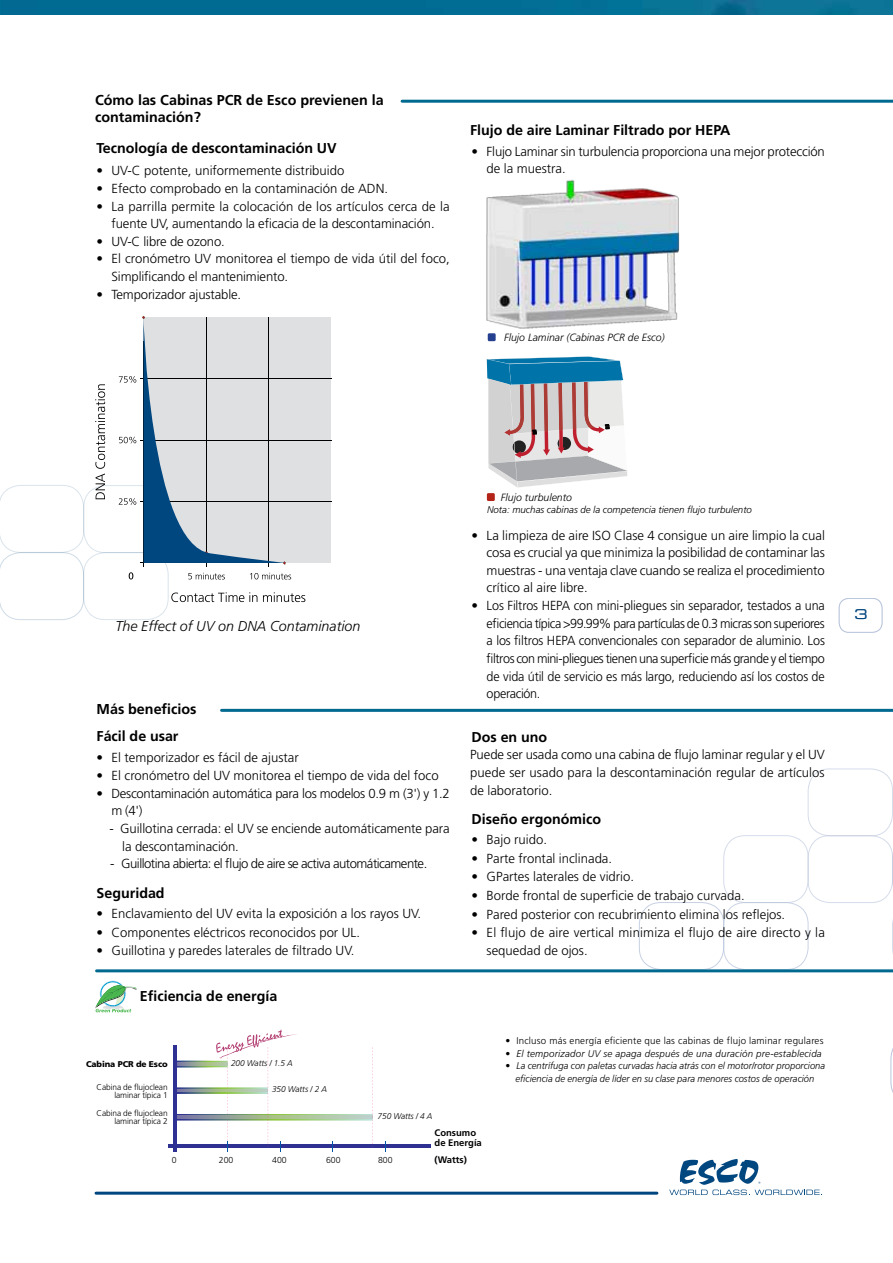
<style>
.page{position:relative;width:893px;height:1263px;background:#fff}
.page>*{position:absolute;margin:0;border:0;box-sizing:border-box;transform-origin:0 0}
.t1{font:700 14.4px/16.5px "Frutiger LT Std";color:#000}
.t2{font:700 14.25px "Frutiger LT Std";color:#000}
.t3{font:italic 300 14.25px "Frutiger LT Std";color:#000}
.t4{font:13.5px "Eurostile LT Std Ex 2";color:#00467f}
.t5{font:300 13.2px/17.7px "Frutiger LT Std";color:#000}
.t6{font:300 13.2px/17.7px "Frutiger LT Std";letter-spacing:-.025em;color:#000}
.t7{font:300 13.2px "Frutiger LT Std";letter-spacing:-.04em;color:#000}
.t8{font:italic 300 10.5px "Frutiger LT Std";color:#000}
.t9{font:italic 300 9.75px/12.8px "Frutiger LT Std";letter-spacing:.005em;color:#000;text-align:center;scale:.96 1}
.t10{font:italic 300 9.75px "Frutiger LT Std";letter-spacing:.005em;color:#000}
.t11{font:300 9.75px "Frutiger LT Std";letter-spacing:.02em;color:#000}
.t12{font:700 9.45px/10.4px "Frutiger LT Std";color:#000}
.t13{font:300 8.7px "Frutiger LT Std";color:#000}
.t14{font:300 8.4px/8.6px "Frutiger LT Std";letter-spacing:-.01em;color:#000;text-align:right}
.t15{font:italic 300 8.4px "Frutiger LT Std";letter-spacing:-.01em;color:#000}
.t16{font:900 8.4px "Frutiger LT Std";letter-spacing:-.01em;color:#000}
.s1{font-style:normal}
</style>
<div class="page">
<svg style="left:669px;top:1159px;width:153px;height:36px"></svg>
<hr style="left:96px;top:1192px;width:561px;height:3px;background:#00467f">
<img style="left:0;top:0;width:893px;height:15px">
<div style="left:839px;top:598px;width:43px;height:34px;border:1px solid #9dafce;border-radius:10px"></div>
<div style="left:83px;top:418px;width:86px;height:68px;border:1px solid #fff;border-radius:22px"></div>
<div style="left:83px;top:552px;width:86px;height:68px;border:1px solid #00467f;border-radius:22px"></div>
<svg style="left:0;top:435px;width:84px;height:185px"></svg>
<div style="left:83px;top:485px;width:86px;height:68px;border:1px solid #00467f;border-radius:22px"></div>
<svg style="left:890px;top:1048px;width:3px;height:45px"></svg>
<div style="left:639px;top:902px;width:85px;height:68px;border:1px solid #b9c5dc;border-radius:22px"></div>
<div style="left:723px;top:902px;width:85px;height:68px;border:1px solid #b9c5dc;border-radius:22px"></div>
<svg style="left:892px;top:851px;width:1px;height:103px"></svg>
<div style="left:723px;top:835px;width:85px;height:68px;border:1px solid #b9c5dc;border-radius:22px"></div>
<div style="left:808px;top:768px;width:85px;height:68px;border:1px solid #b9c5dc;border-radius:22px"></div>
<div style="left:808px;top:835px;width:85px;height:68px;border:1px solid #b9c5dc;border-radius:22px"></div>
<div style="left:144px;top:317px;width:187px;height:246px;background:#dfe0e2"></div>
<hr style="left:144px;top:341px;width:1px;height:225px;background:#000">
<hr style="left:206px;top:317px;width:1px;height:249px;background:#000">
<hr style="left:269px;top:317px;width:1px;height:249px;background:#000">
<hr style="left:140px;top:563px;width:137px;height:1px;background:#000">
<hr style="left:140px;top:440px;width:192px;height:1px;background:#000">
<hr style="left:140px;top:379px;width:192px;height:1px;background:#000">
<hr style="left:140px;top:501px;width:192px;height:1px;background:#000">
<svg style="left:188px;top:573px;width:37px;height:6px"></svg>
<svg style="left:129px;top:572px;width:4px;height:7px"></svg>
<svg style="left:250px;top:573px;width:41px;height:6px"></svg>
<svg style="left:119px;top:376px;width:17px;height:7px"></svg>
<svg style="left:119px;top:437px;width:17px;height:6px"></svg>
<svg style="left:119px;top:498px;width:17px;height:7px"></svg>
<svg style="left:171px;top:592px;width:86px;height:10px"></svg>
<svg style="left:263px;top:592px;width:42px;height:10px"></svg>
<svg style="left:142px;top:316px;width:144px;height:248px"></svg>
<svg style="left:95px;top:981px;width:42px;height:31px"></svg>
<hr style="left:173px;top:1045px;width:4px;height:107px;background:#2e3092">
<hr style="left:169px;top:1144px;width:262px;height:3px;background:#2e3092">
<svg style="left:177px;top:1029px;width:196px;height:122px"></svg>
<div style="left:487px;top:493px;width:8px;height:8px;background:#b32317;border-radius:2px"></div>
<div style="left:488px;top:333px;width:8px;height:8px;background:#25408f;border-radius:2px"></div>
<hr style="left:97px;top:969px;width:796px;height:3px;background:#006990">
<hr style="left:222px;top:709px;width:671px;height:3px;background:#006990">
<hr style="left:402px;top:100px;width:491px;height:3px;background:#006990">
<img style="left:486px;top:179px;width:194px;height:150px">
<svg style="left:95px;top:384px;width:10px;height:115px"></svg>
<svg style="left:487px;top:356px;width:141px;height:132px"></svg>
<p class="t1" style="left:95px;top:92px;width:290px">Cómo las Cabinas PCR de Esco previenen la contaminación?</p>
<p class="t2" style="left:97px;top:140px;width:242px">Tecnología de descontaminación UV</p>
<p class="t5" style="left:97px;top:162px;width:249px">• UV-C potente, uniformemente distribuido</p>
<p class="t5" style="left:97px;top:180px;width:293px">• Efecto comprobado en la contaminación de ADN.</p>
<p class="t5" style="left:97px;top:197px;width:355px;text-align:center">• La parrilla permite la colocación de los artículos cerca de la fuente UV, aumentando la eficacia de la descontaminación.</p>
<p class="t5" style="left:97px;top:233px;width:130px">• UV-C libre de ozono.</p>
<p class="t5" style="left:112px;top:250px;width:340px;text-indent:-15px">• El cronómetro UV monitorea el tiempo de vida útil del foco,<br>Simplificando el mantenimiento.</p>
<p class="t5" style="left:97px;top:285px;width:146px">• Temporizador ajustable.</p>
<p class="t2" style="left:470px;top:122px;width:262px">Flujo de aire Laminar Filtrado por HEPA</p>
<p class="t5" style="left:487px;top:142px;width:340px;text-indent:-15px">• Flujo Laminar sin turbulencia proporciona una mejor protección de la muestra.</p>
<p class="t8" style="left:504px;top:331px;width:162px">Flujo Laminar (Cabinas PCR de Esco)</p>
<p class="t3" style="left:115px;top:618px;width:247px">The Effect of UV on DNA Contamination</p>
<p class="t1" style="left:97px;top:701px;width:102px">Más beneficios</p>
<p class="t2" style="left:97px;top:728px;width:83px">Fácil de usar</p>
<p class="t5" style="left:97px;top:748px;width:204px">• El temporizador es fácil de ajustar</p>
<p class="t5" style="left:97px;top:767px;width:344px">• El cronómetro del UV monitorea el tiempo de vida del foco</p>
<p class="t6" style="left:112px;top:785px;width:340px;text-indent:-15px">• Descontaminación automática para los modelos 0.9 m (3') y 1.2 m (4')</p>
<p class="t5" style="left:122px;top:820px;width:329px;text-indent:-13px">- Guillotina cerrada: el UV se enciende automáticamente para la descontaminación.</p>
<p class="t7" style="left:110px;top:856px;width:319px">- Guillotina abierta: el flujo de aire se activa automáticamente.</p>
<p class="t2" style="left:97px;top:884px;width:70px">Seguridad</p>
<p class="t5" style="left:97px;top:905px;width:326px">• Enclavamiento del UV evita la exposición a los rayos UV.</p>
<p class="t5" style="left:97px;top:923px;width:265px">• Componentes eléctricos reconocidos por UL.</p>
<p class="t5" style="left:97px;top:942px;width:259px">• Guillotina y paredes laterales de filtrado UV.</p>
<p class="t2" style="left:140px;top:987px;width:139px">Eficiencia de energía</p>
<p class="t16" style="left:86px;top:1059px;width:83px">Cabina PCR de Esco</p>
<p class="t15" style="left:231px;top:1059px;width:63px">200 Watts / 1.5 A</p>
<p class="t14" style="left:97px;top:1082px;width:73px">Cabina de flujoclean laminar típica 1</p>
<p class="t14" style="left:97px;top:1108px;width:73px">Cabina de flujoclean laminar típica 2</p>
<p class="t15" style="left:272px;top:1085px;width:56px">350 Watts / 2 A</p>
<p class="t15" style="left:378px;top:1112px;width:56px">750 Watts / 4 A</p>
<p class="t8" style="left:501px;top:491px;width:73px">Flujo turbulento</p>
<p class="t10" style="left:487px;top:504px;width:266px">Nota: muchas cabinas de la competencia tienen flujo turbulento</p>
<p class="t5" style="left:487px;top:526px;width:340px;text-align:justify;text-indent:-15px">• La limpieza de aire ISO Clase 4 consigue un aire limpio la cual cosa es crucial ya que minimiza la posibilidad de contaminar las muestras - una ventaja clave cuando se realiza el procedimiento crítico al aire libre.</p>
<p class="t5" style="left:487px;top:597px;width:340px;text-align:justify;text-indent:-15px">• Los Filtros HEPA con mini-pliegues sin separador, testados a una eficiencia típica &gt;99.99% para partículas de 0.3 micras son superiores a los filtros HEPA convencionales con separador de aluminio. Los filtros con mini-pliegues tienen una superficie más grande y el tiempo de vida útil de servicio es más largo, reduciendo así los costos de operación.</p>
<p class="t2" style="left:472px;top:728px;width:77px">Dos en uno</p>
<p class="t5" style="left:470px;top:746px;width:356px;text-align:justify">Puede ser usada como una cabina de flujo laminar regular y el UV puede ser usado para la descontaminación regular de artículos de laboratorio.</p>
<p class="t2" style="left:472px;top:810px;width:131px">Diseño ergonómico</p>
<p class="t5" style="left:472px;top:831px;width:77px">• Bajo ruido.</p>
<p class="t5" style="left:472px;top:850px;width:142px">• Parte frontal inclinada.</p>
<p class="t5" style="left:472px;top:868px;width:164px">• GPartes laterales de vidrio.</p>
<p class="t5" style="left:472px;top:887px;width:275px">• Borde frontal de superficie de trabajo curvada.</p>
<p class="t5" style="left:472px;top:905px;width:315px">• Pared posterior con recubrimiento elimina los reflejos.</p>
<p class="t5" style="left:487px;top:924px;width:340px;text-indent:-15px">• El flujo de aire vertical minimiza el flujo de aire directo y la sequedad de ojos.</p>
<p class="t11" style="left:505px;top:1035px;width:319px">• Incluso más energía eficiente que las cabinas de flujo laminar regulares</p>
<p class="t10" style="left:505px;top:1048px;width:318px"><span class="s1">•</span> El temporizador UV se apaga después de una duración pre-establecida</p>
<p class="t9" style="left:505px;top:1060px;width:334px"><span class="s1">•</span> La centrífuga con paletas curvadas hacia atrás con el motor/rotor proporciona eficiencia de energía de líder en su clase para menores costos de operación</p>
<p class="t13" style="left:172px;top:1155px;width:6px">0</p>
<p class="t13" style="left:219px;top:1155px;width:16px">200</p>
<p class="t13" style="left:272px;top:1155px;width:16px">400</p>
<p class="t13" style="left:326px;top:1155px;width:16px">600</p>
<p class="t13" style="left:378px;top:1155px;width:16px">800</p>
<p class="t12" style="left:435px;top:1127px;width:49px">Consumo de Energía</p>
<p class="t12" style="left:435px;top:1154px;width:34px">(Watts)</p>
<p class="t4" style="left:854px;top:605px;width:15px">3</p>
</div>
